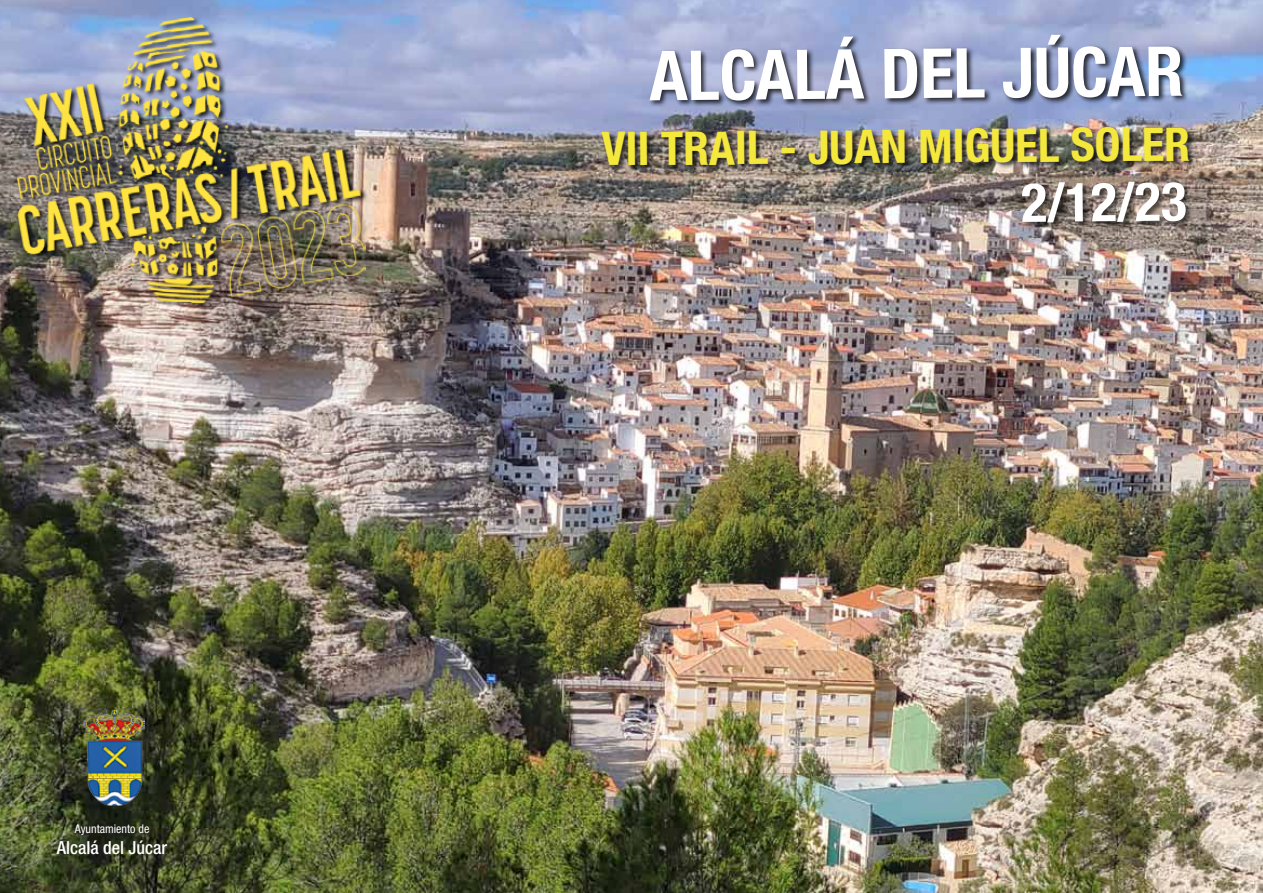
<style>
.page{position:relative;width:1263px;height:893px;background:#fff}
.page>*{position:absolute;margin:0;border:0;box-sizing:border-box;transform-origin:0 0}
.t1{font:700 condensed 69px "Helvetica Neue";letter-spacing:-.01em;color:#fff}
.t2{font:700 condensed 54px "Helvetica Neue";color:#fff}
.t3{font:700 condensed 46.5px "Helvetica Neue";letter-spacing:-.01em;color:#f5e83d}
.t4{font:500 condensed 18px "Helvetica Neue";color:#fff}
.t5{font:condensed 12px "Helvetica Neue";color:#fff}
</style>
<div class="page">
<img style="left:0;top:0;width:1263px;height:893px">
<div style="left:601px;top:126px;width:595px;height:47px;background:#000;opacity:.75"></div>
<div style="left:648px;top:33px;width:541px;height:75px;background:#000;opacity:.75"></div>
<div style="left:1021px;top:180px;width:172px;height:50px;background:#000;opacity:.6"></div>
<div style="left:16px;top:17px;width:357px;height:292px;background:#000;opacity:.89"></div>
<img style="left:17px;top:18px;width:349px;height:284px">
<img style="left:83px;top:711px;width:62px;height:95px">
<p class="t5" style="left:75px;top:822px;width:76px">Ayuntamiento de</p>
<p class="t4" style="left:57px;top:837px;width:112px">Alcalá del Júcar</p>
<h1 class="t1" style="left:649px;top:32px;width:536px">ALCALÁ DEL JÚCAR</h1>
<p class="t3" style="left:602px;top:118px;width:591px">VII TRAIL - JUAN MIGUEL SOLER</p>
<p class="t2" style="left:1021px;top:169px;width:168px">2/12/23</p>
</div>
